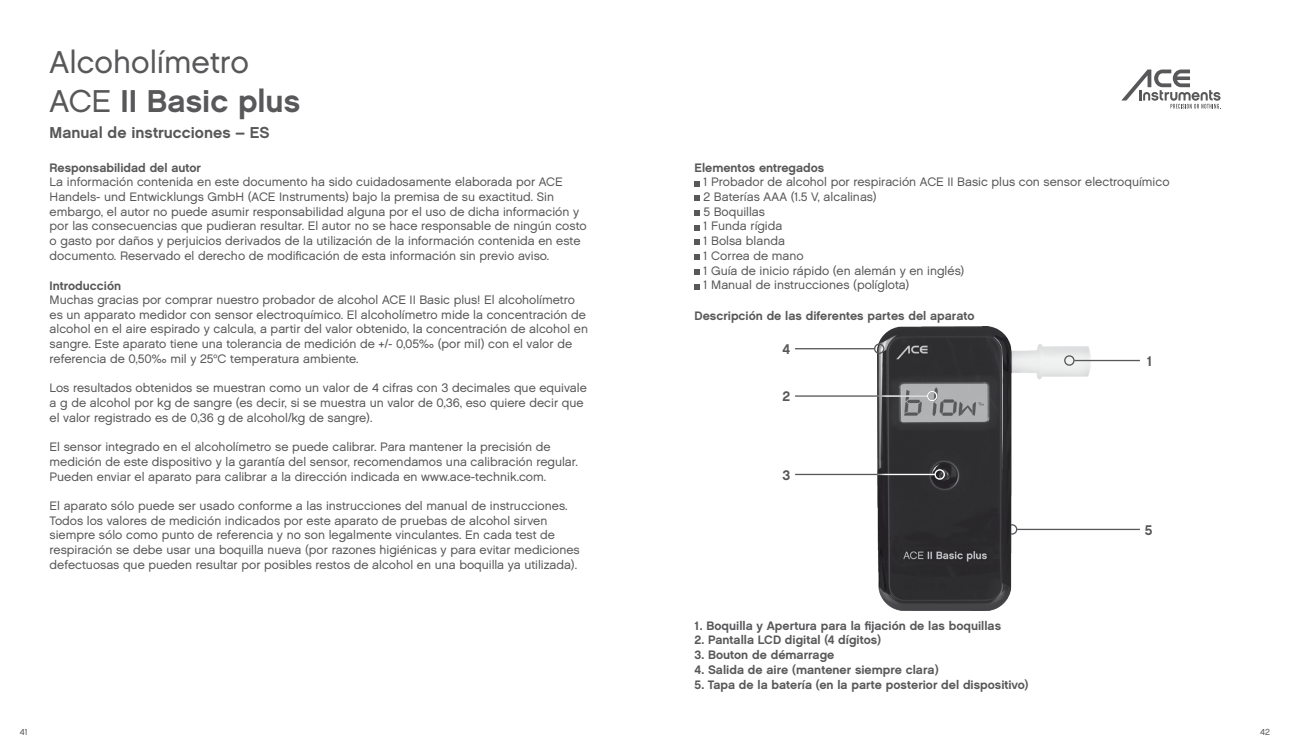
<style>
.page{position:relative;width:1290px;height:745px;background:#fff}
.page>*{position:absolute;margin:0;border:0;box-sizing:border-box;transform-origin:0 0}
.t1{font:31.5px "Chalet New York Nineteen Sixty";color:#58585a}
.t2{font:31.5px "Chalet London Nineteen Sixty";color:#58585a}
.t3{font:15.75px "Chalet New York Nineteen Sixty";color:#58585a}
.t4{font:14px "Chalet New York Nineteen Sixty";color:#58585a}
.t5{font:12.25px/14.7px "Chalet London Nineteen Sixty";color:#58585a}
.t6{font:12.25px "Chalet New York Nineteen Sixty";color:#58585a}
.t7{font:8.75px "Chalet London Nineteen Sixty";color:#58585a}
.s1{font-family:"Chalet London Nineteen Sixty"}
</style>
<div class="page">
<svg style="left:694px;top:181px;width:6px;height:5px"></svg>
<svg style="left:694px;top:195px;width:6px;height:6px"></svg>
<svg style="left:694px;top:210px;width:6px;height:5px"></svg>
<svg style="left:694px;top:225px;width:6px;height:5px"></svg>
<svg style="left:694px;top:240px;width:6px;height:5px"></svg>
<svg style="left:694px;top:254px;width:6px;height:6px"></svg>
<svg style="left:694px;top:269px;width:6px;height:5px"></svg>
<svg style="left:694px;top:284px;width:6px;height:5px"></svg>
<hr style="left:1017px;top:528px;width:123px;height:1px;background:#58585a">
<img style="left:877px;top:326px;width:214px;height:284px">
<hr style="left:795px;top:395px;width:132px;height:1px;background:#58585a">
<div style="left:874px;top:343px;width:10px;height:11px;border:1px solid #58585a;border-radius:50%"></div>
<hr style="left:795px;top:348px;width:79px;height:1px;background:#58585a">
<div style="left:927px;top:390px;width:10px;height:11px;border:1px solid #fff;border-radius:50%"></div>
<hr style="left:853px;top:395px;width:74px;height:1px;background:#fff">
<hr style="left:795px;top:473px;width:140px;height:2px;background:#58585a">
<div style="left:934px;top:469px;width:11px;height:10px;border:1px solid #fff;border-radius:50%"></div>
<hr style="left:854px;top:473px;width:81px;height:2px;background:#fff">
<div style="left:1064px;top:355px;width:10px;height:10px;border:1px solid #58585a;border-radius:50%"></div>
<hr style="left:1074px;top:359px;width:66px;height:2px;background:#58585a">
<svg style="left:1121px;top:69px;width:100px;height:40px"></svg>
<p class="t2" style="left:50px;top:43px;width:201px">Alcoholímetro</p>
<p class="t1" style="left:50px;top:81px;width:252px"><span class="s1">ACE</span> II Basic plus</p>
<p class="t3" style="left:50px;top:123px;width:221px">Manual de instrucciones – ES</p>
<p class="t6" style="left:50px;top:160px;width:153px">Responsabilidad del autor</p>
<p class="t5" style="left:50px;top:174px;width:539px">La información contenida en este documento ha sido cuidadosamente elaborada por ACE Handels- und Entwicklungs GmbH (ACE Instruments) bajo la premisa de su exactitud. Sin embargo, el autor no puede asumir responsabilidad alguna por el uso de dicha información y por las consecuencias que pudieran resultar. El autor no se hace responsable de ningún costo o gasto por daños y perjuicios derivados de la utilización de la información contenida en este documento. Reservado el derecho de modificación de esta información sin previo aviso.</p>
<p class="t6" style="left:50px;top:278px;width:73px">Introducción</p>
<p class="t5" style="left:50px;top:292px;width:540px">Muchas gracias por comprar nuestro probador de alcohol ACE II Basic plus! El alcoholímetro es un apparato medidor con sensor electroquímico. El alcoholímetro mide la concentración de alcohol en el aire espirado y calcula, a partir del valor obtenido, la concentración de alcohol en sangre. Este aparato tiene una tolerancia de medición de +/- 0,05‰ (por mil) con el valor de referencia de 0,50‰ mil y 25°C temperatura ambiente.</p>
<p class="t5" style="left:50px;top:380px;width:539px">Los resultados obtenidos se muestran como un valor de 4 cifras con 3 decimales que equivale a g de alcohol por kg de sangre (es decir, si se muestra un valor de 0,36, eso quiere decir que el valor registrado es de 0,36 g de alcohol/kg de sangre).</p>
<p class="t5" style="left:50px;top:439px;width:530px">El sensor integrado en el alcoholímetro se puede calibrar. Para mantener la precisión de medición de este dispositivo y la garantía del sensor, recomendamos una calibración regular.<br>Pueden enviar el aparato para calibrar a la dirección indicada en www.ace-technik.com.</p>
<p class="t5" style="left:50px;top:498px;width:532px">El aparato sólo puede ser usado conforme a las instrucciones del manual de instrucciones.<br>Todos los valores de medición indicados por este aparato de pruebas de alcohol sirven siempre sólo como punto de referencia y no son legalmente vinculantes. En cada test de respiración se debe usar una boquilla nueva (por razones higiénicas y para evitar mediciones defectuosas que pueden resultar por posibles restos de alcohol en una boquilla ya utilizada).</p>
<p class="t6" style="left:694px;top:160px;width:131px">Elementos entregados</p>
<p class="t5" style="left:703px;top:174px;width:468px">1 Probador de alcohol por respiración ACE II Basic plus con sensor electroquímico</p>
<p class="t5" style="left:703px;top:189px;width:175px">2 Baterías AAA (1.5 V, alcalinas)</p>
<p class="t5" style="left:703px;top:204px;width:63px">5 Boquillas</p>
<p class="t5" style="left:703px;top:218px;width:80px">1 Funda rígida</p>
<p class="t5" style="left:703px;top:233px;width:83px">1 Bolsa blanda</p>
<p class="t5" style="left:703px;top:248px;width:102px">1 Correa de mano</p>
<p class="t5" style="left:703px;top:263px;width:262px">1 Guía de inicio rápido (en alemán y en inglés)</p>
<p class="t5" style="left:703px;top:277px;width:207px">1 Manual de instrucciones (políglota)</p>
<p class="t6" style="left:694px;top:307px;width:281px">Descripción de las diferentes partes del aparato</p>
<p class="t4" style="left:782px;top:340px;width:9px">4</p>
<p class="t4" style="left:782px;top:387px;width:9px">2</p>
<p class="t4" style="left:782px;top:465px;width:9px">3</p>
<p class="t6" style="left:694px;top:617px;width:308px">1. Boquilla y Apertura para la fijación de las boquillas</p>
<p class="t6" style="left:694px;top:632px;width:188px">2. Pantalla LCD digital (4 dígitos)</p>
<p class="t6" style="left:694px;top:646px;width:141px">3. Bouton de démarrage</p>
<p class="t6" style="left:694px;top:661px;width:246px">4. Salida de aire (mantener siempre clara)</p>
<p class="t6" style="left:694px;top:676px;width:335px">5. Tapa de la batería (en la parte posterior del dispositivo)</p>
<p class="t4" style="left:1146px;top:352px;width:7px">1</p>
<p class="t4" style="left:1145px;top:520px;width:9px">5</p>
<p class="t7" style="left:20px;top:726px;width:9px">41</p>
<p class="t7" style="left:1260px;top:726px;width:11px">42</p>
</div>
